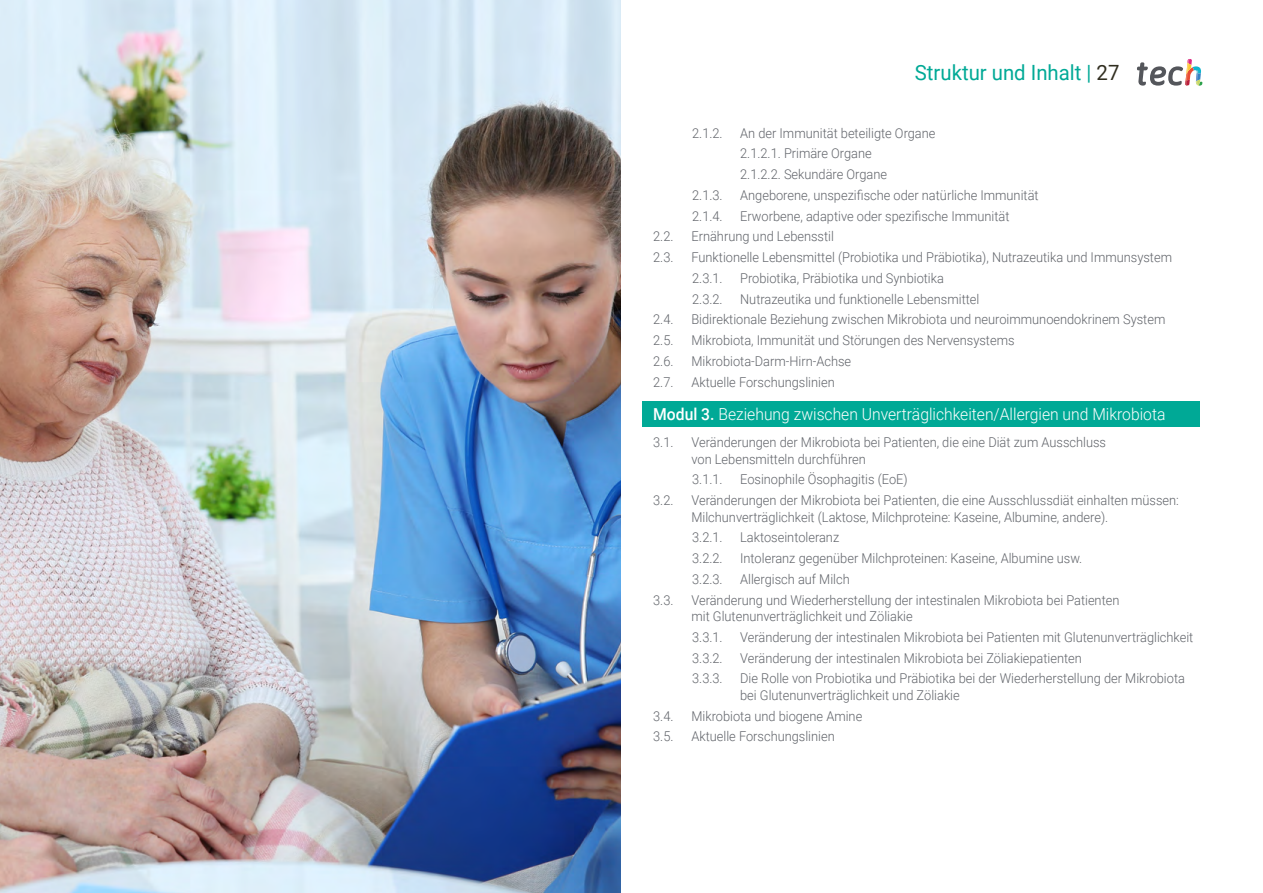
<style>
.page{position:relative;width:1263px;height:893px;background:#fff}
.page>*{position:absolute;margin:0;border:0;box-sizing:border-box;transform-origin:0 0}
.t1{font:21px "Roboto";color:#00a996}
.t2{font:300 16.5px "Roboto";color:#fff;scale:.95 1}
.t3{font:300 13.5px/16.5px "Roboto";color:#61646a;scale:.95 1}
.s1{color:#312e20}
.s2{font-weight:500}
</style>
<div class="page">
<img style="left:0;top:0;width:621px;height:893px">
<div style="left:642px;top:401px;width:557px;height:25px;background:#00a996"></div>
<svg style="left:1137px;top:59px;width:65px;height:27px"></svg>
<h1 class="t1" style="left:915px;top:57px;width:206px">Struktur und Inhalt | <span class="s1">27</span></h1>
<p class="t3" style="left:692px;top:124px;width:34px">2.1.2.</p>
<p class="t3" style="left:740px;top:122px;width:207px;line-height:20.7px">An der Immunität beteiligte Organe<br>2.1.2.1. Primäre Organe<br>2.1.2.2. Sekundäre Organe</p>
<p class="t3" style="left:692px;top:186px;width:34px">2.1.3.</p>
<p class="t3" style="left:740px;top:186px;width:316px">Angeborene, unspezifische oder natürliche Immunität</p>
<p class="t3" style="left:692px;top:207px;width:34px">2.1.4.</p>
<p class="t3" style="left:740px;top:207px;width:285px">Erworbene, adaptive oder spezifische Immunität</p>
<p class="t3" style="left:653px;top:228px;width:23px">2.2.</p>
<p class="t3" style="left:691px;top:228px;width:152px">Ernährung und Lebensstil</p>
<p class="t3" style="left:653px;top:249px;width:23px">2.3.</p>
<p class="t3" style="left:691px;top:247px;width:507px;line-height:20.7px">Funktionelle Lebensmittel (Probiotika und Präbiotika), Nutrazeutika und Immunsystem<br>2.3.1.</p>
<p class="t3" style="left:740px;top:269px;width:216px">Probiotika, Präbiotika und Synbiotika</p>
<p class="t3" style="left:692px;top:290px;width:34px">2.3.2.</p>
<p class="t3" style="left:740px;top:290px;width:253px">Nutrazeutika und funktionelle Lebensmittel</p>
<p class="t3" style="left:653px;top:311px;width:23px">2.4.</p>
<p class="t3" style="left:691px;top:311px;width:500px">Bidirektionale Beziehung zwischen Mikrobiota und neuroimmunoendokrinem System</p>
<p class="t3" style="left:653px;top:332px;width:23px">2.5.</p>
<p class="t3" style="left:691px;top:332px;width:342px">Mikrobiota, Immunität und Störungen des Nervensystems</p>
<p class="t3" style="left:653px;top:352px;width:23px">2.6.</p>
<p class="t3" style="left:691px;top:352px;width:170px">Mikrobiota-Darm-Hirn-Achse</p>
<p class="t3" style="left:653px;top:373px;width:23px">2.7.</p>
<p class="t3" style="left:691px;top:373px;width:152px">Aktuelle Forschungslinien</p>
<p class="t2" style="left:653px;top:402px;width:541px"><span class="s2">Modul 3.</span> Beziehung zwischen Unverträglichkeiten/Allergien und Mikrobiota</p>
<p class="t3" style="left:653px;top:433px;width:23px">3.1.</p>
<p class="t3" style="left:691px;top:433px;width:438px">Veränderungen der Mikrobiota bei Patienten, die eine Diät zum Ausschluss von Lebensmitteln durchführen</p>
<p class="t3" style="left:692px;top:471px;width:34px">3.1.1.</p>
<p class="t3" style="left:740px;top:471px;width:178px">Eosinophile Ösophagitis (EoE)</p>
<p class="t3" style="left:653px;top:491px;width:23px">3.2.</p>
<p class="t3" style="left:691px;top:491px;width:515px">Veränderungen der Mikrobiota bei Patienten, die eine Ausschlussdiät einhalten müssen:<br>Milchunverträglichkeit (Laktose, Milchproteine: Kaseine, Albumine, andere).</p>
<p class="t3" style="left:692px;top:529px;width:34px">3.2.1.</p>
<p class="t3" style="left:740px;top:529px;width:106px">Laktoseintoleranz</p>
<p class="t3" style="left:692px;top:549px;width:34px">3.2.2.</p>
<p class="t3" style="left:740px;top:549px;width:362px">Intoleranz gegenüber Milchproteinen: Kaseine, Albumine usw.</p>
<p class="t3" style="left:692px;top:570px;width:34px">3.2.3.</p>
<p class="t3" style="left:740px;top:570px;width:117px">Allergisch auf Milch</p>
<p class="t3" style="left:653px;top:591px;width:23px">3.3.</p>
<p class="t3" style="left:691px;top:591px;width:452px">Veränderung und Wiederherstellung der intestinalen Mikrobiota bei Patienten mit Glutenunverträglichkeit und Zöliakie</p>
<p class="t3" style="left:692px;top:628px;width:34px">3.3.1.</p>
<p class="t3" style="left:740px;top:628px;width:479px">Veränderung der intestinalen Mikrobiota bei Patienten mit Glutenunverträglichkeit</p>
<p class="t3" style="left:692px;top:649px;width:34px">3.3.2.</p>
<p class="t3" style="left:740px;top:649px;width:361px">Veränderung der intestinalen Mikrobiota bei Zöliakiepatienten</p>
<p class="t3" style="left:692px;top:670px;width:34px">3.3.3.</p>
<p class="t3" style="left:740px;top:670px;width:470px">Die Rolle von Probiotika und Präbiotika bei der Wiederherstellung der Mikrobiota bei Glutenunverträglichkeit und Zöliakie</p>
<p class="t3" style="left:653px;top:707px;width:23px">3.4.</p>
<p class="t3" style="left:691px;top:707px;width:181px">Mikrobiota und biogene Amine</p>
<p class="t3" style="left:653px;top:728px;width:23px">3.5.</p>
<p class="t3" style="left:691px;top:728px;width:152px">Aktuelle Forschungslinien</p>
</div>
